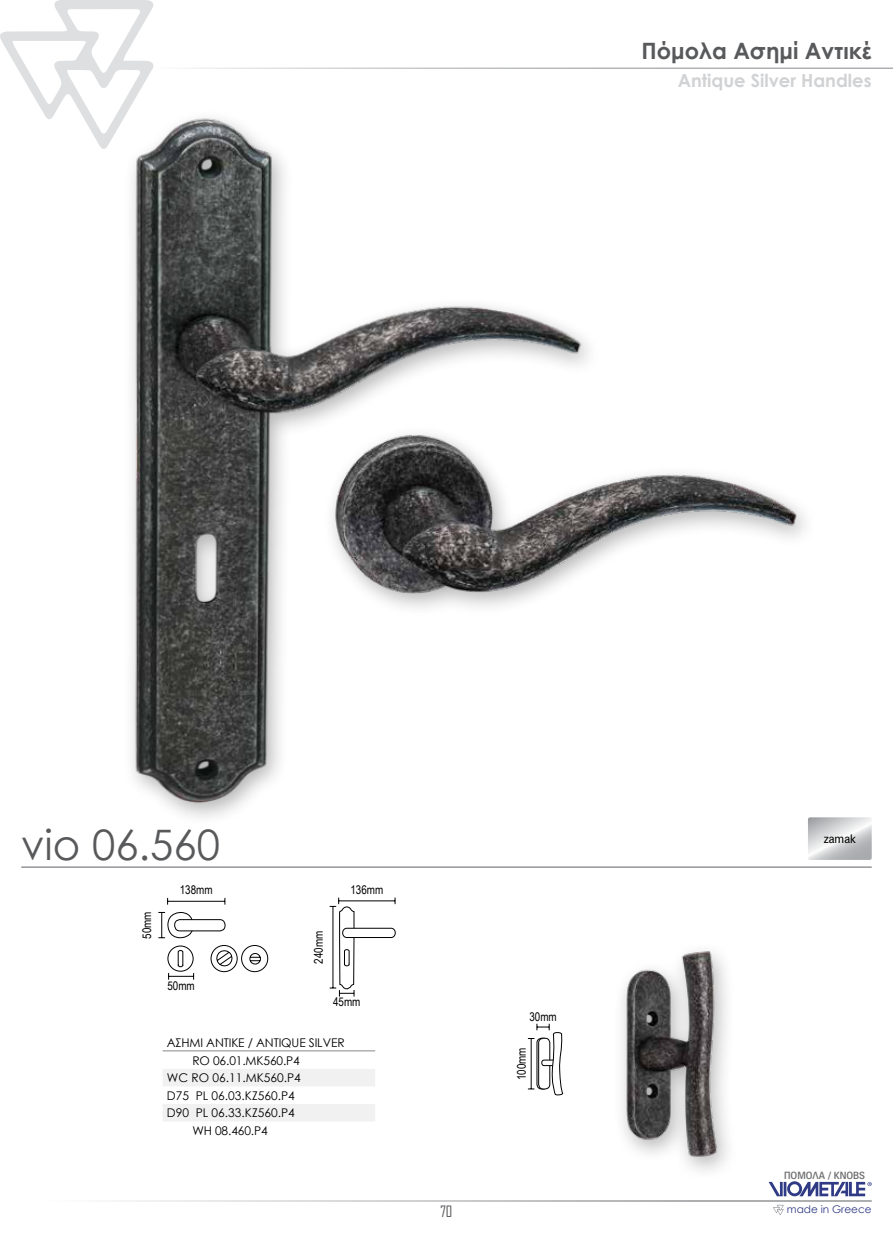
<style>
.page{position:relative;width:893px;height:1234px;background:#fff}
.page>*{position:absolute;margin:0;border:0;box-sizing:border-box;transform-origin:0 0}
.t1{font:42px "Century Gothic";color:#58595b}
.t2{font:700 22.5px "Century Gothic";color:#58595b}
.t3{font:700 18px "Century Gothic";color:#d1d2d4}
.t4{font:15px "Agency FB";color:#58595b}
.t5{font:12px "Century Gothic";letter-spacing:-.01em;color:#000}
.t6{font:12px "Arial Narrow";color:#000}
.t7{font:12px "PF Paperback";color:#000}
.t8{font:10.5px "Century Gothic";color:#303b85}
.t9{font:500 10.2px "PF Paperback";color:#6e6f71}
</style>
<div class="page">
<svg style="left:0;top:0;width:154px;height:149px"></svg>
<hr style="left:153px;top:68px;width:740px;height:1px;background:#fff">
<hr style="left:21px;top:1199px;width:851px;height:2px;background:#939598">
<svg style="left:773px;top:1204px;width:11px;height:10px"></svg>
<svg style="left:769px;top:1181px;width:103px;height:14px"></svg>
<svg style="left:528px;top:1023px;width:35px;height:71px"></svg>
<div style="left:122px;top:109px;width:480px;height:718px;background:#fff"></div>
<img style="left:125px;top:109px;width:464px;height:707px">
<div style="left:322px;top:424px;width:495px;height:193px;background:#000;opacity:.3"></div>
<img style="left:332px;top:430px;width:468px;height:166px">
<div style="left:613px;top:940px;width:125px;height:241px;background:#000;opacity:.3"></div>
<img style="left:623px;top:946px;width:98px;height:213px">
<hr style="left:21px;top:866px;width:851px;height:1px;background:#939598">
<svg style="left:808px;top:817px;width:64px;height:42px"></svg>
<hr style="left:339px;top:900px;width:56px;height:1px;background:#000">
<div style="left:342px;top:927px;width:53px;height:10px;border:1px solid #000;border-radius:4px"></div>
<svg style="left:158px;top:897px;width:217px;height:224px"></svg>
<h2 class="t2" style="left:641px;top:33px;width:232px">Πόμολα Ασημί Aντικέ</h2>
<h3 class="t3" style="left:678px;top:67px;width:195px">Antique Silver Handles</h3>
<h1 class="t1" style="left:21px;top:815px;width:200px">vio 06.560</h1>
<p class="t6" style="left:138px;top:938px;width:29px;rotate:-90deg">50mm</p>
<p class="t6" style="left:180px;top:880px;width:34px">138mm</p>
<p class="t6" style="left:167px;top:976px;width:29px">50mm</p>
<p class="t6" style="left:350px;top:880px;width:34px">136mm</p>
<p class="t6" style="left:310px;top:963px;width:34px;rotate:-90deg">240mm</p>
<p class="t6" style="left:333px;top:993px;width:29px">45mm</p>
<p class="t5" style="left:167px;top:1033px;width:179px">ΑΣΗΜΙ ΑΝΤΙΚΕ / ANTIQUE SILVER</p>
<p class="t5" style="left:192px;top:1051px;width:109px">RO 06.01.MK560.P4</p>
<p class="t5" style="left:167px;top:1069px;width:136px">WC RO 06.11.MK560.P4</p>
<p class="t5" style="left:167px;top:1086px;width:129px">D75 PL 06.03.ΚΖ560.P4</p>
<p class="t5" style="left:167px;top:1104px;width:129px">D90 PL 06.33.ΚΖ560.P4</p>
<p class="t5" style="left:192px;top:1121px;width:77px">WH 08.460.P4</p>
<p class="t6" style="left:529px;top:1007px;width:29px">30mm</p>
<p class="t6" style="left:513px;top:1079px;width:34px;rotate:-90deg">100mm</p>
<p class="t7" style="left:824px;top:831px;width:34px">zamak</p>
<p class="t9" style="left:784px;top:1168px;width:82px">ΠΟΜΟΛΑ / KNOBS</p>
<p class="t4" style="left:440px;top:1202px;width:13px">70</p>
<p class="t8" style="left:787px;top:1201px;width:86px">made in Greece</p>
</div>
